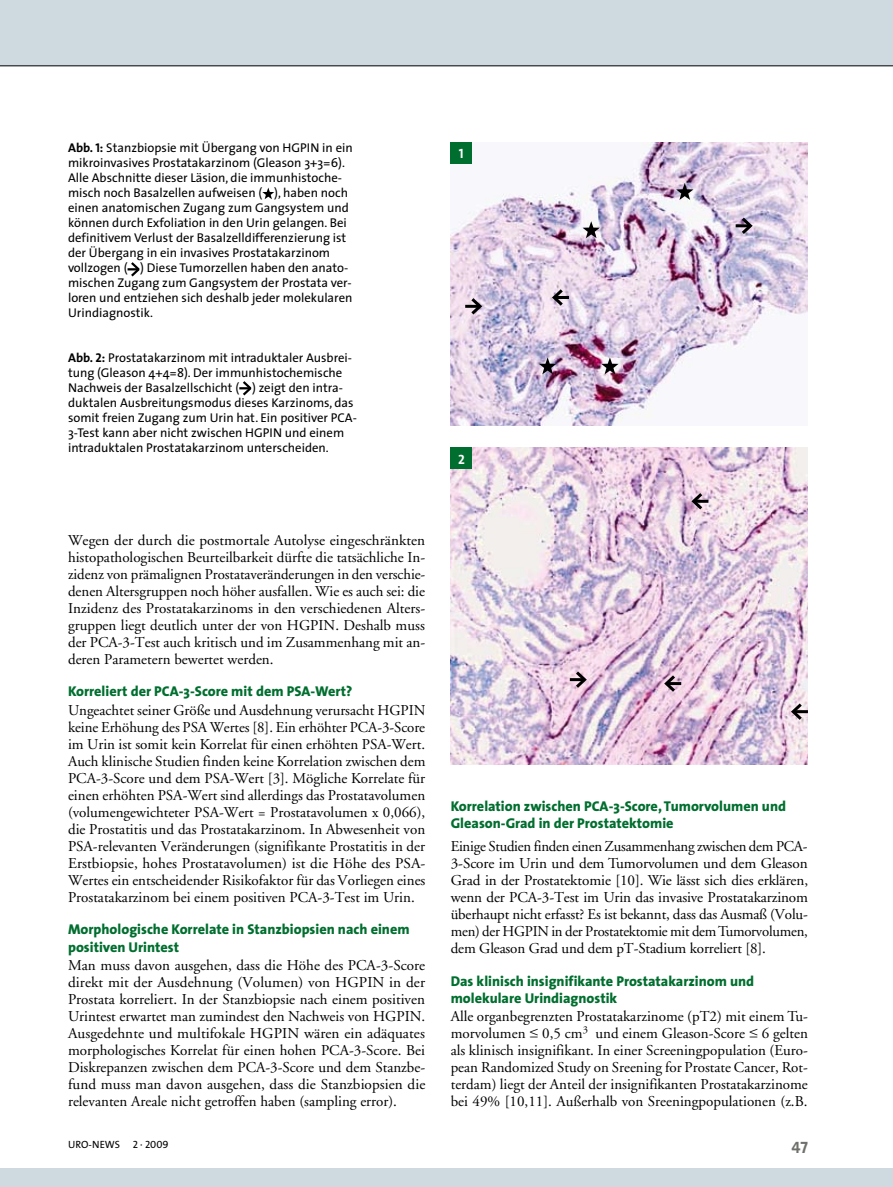
<style>
.page{position:relative;width:893px;height:1187px;background:#fff}
.page>*{position:absolute;margin:0;border:0;box-sizing:border-box;transform-origin:0 0}
.t1{font:16.5px "The Sans Bold Caps";color:#70706b}
.t2{font:15px/17px "Adobe Garamond";color:#000;text-align:justify}
.t3{font:800 14.25px/17px "The Sans";color:#006e2f}
.t4{font:13.5px "The Sans Bold Caps";color:#fff}
.t5{font:12.75px/15px "The Sans";color:#000}
.t6{font:10.5px "The Sans";letter-spacing:-.01em;color:#000}
.s1{font-weight:700}
.s2{font-family:"The Sans Bold Caps"}
.s3{font-family:"Times Ten Greek Upright"}
.s4{font-family:"The Sans Caps"}
</style>
<div class="page">
<div style="left:0;top:1167px;width:893px;height:19px;background:#cedae0"></div>
<div style="left:0;top:0;width:893px;height:66px;background:#cedae0"></div>
<hr style="left:0;top:66px;width:893px;height:1px;background:#000">
<svg style="left:262px;top:187px;width:12px;height:12px"></svg>
<svg style="left:128px;top:262px;width:12px;height:15px"></svg>
<svg style="left:239px;top:381px;width:13px;height:15px"></svg>
<img style="left:451px;top:448px;width:357px;height:316px">
<div style="left:451px;top:448px;width:21px;height:21px;background:#006e2f"></div>
<hr style="left:694px;top:499px;width:14px;height:3px;background:#000">
<svg style="left:689px;top:490px;width:16px;height:22px"></svg>
<hr style="left:793px;top:710px;width:15px;height:3px;background:#000">
<svg style="left:789px;top:700px;width:16px;height:23px"></svg>
<hr style="left:666px;top:682px;width:15px;height:3px;background:#000">
<svg style="left:662px;top:672px;width:16px;height:23px"></svg>
<hr style="left:570px;top:678px;width:15px;height:3px;background:#000">
<svg style="left:573px;top:668px;width:16px;height:23px"></svg>
<img style="left:451px;top:142px;width:356px;height:283px">
<div style="left:451px;top:142px;width:21px;height:22px;background:#006e2f"></div>
<svg style="left:583px;top:221px;width:17px;height:17px"></svg>
<svg style="left:676px;top:183px;width:17px;height:17px"></svg>
<hr style="left:465px;top:305px;width:15px;height:3px;background:#000">
<svg style="left:468px;top:295px;width:16px;height:22px"></svg>
<hr style="left:736px;top:224px;width:14px;height:3px;background:#000">
<svg style="left:739px;top:214px;width:16px;height:23px"></svg>
<hr style="left:554px;top:296px;width:15px;height:3px;background:#000">
<svg style="left:550px;top:286px;width:16px;height:23px"></svg>
<svg style="left:539px;top:357px;width:17px;height:17px"></svg>
<svg style="left:601px;top:357px;width:18px;height:17px"></svg>
<p class="t5" style="left:68px;top:140px;width:286px"><span class="s1">Abb.</span> <span class="s2">1</span><span class="s1">:</span> Stanzbiopsie mit Übergang von HGPIN in ein mikroinvasives Prostatakarzinom (Gleason 3+3=6).<br>Alle Abschnitte dieser Läsion, die immunhistoche&shy;misch noch Basalzellen aufweisen ( ), haben noch einen anatomischen Zugang zum Gangsystem und können durch Exfoliation in den U rin gelangen. Bei definitivem Verlust der Basalzelldifferenzierung ist der Übergang in ein invasives Prostatakarzinom vollzogen ( ) Diese Tumorzellen haben den anato&shy;mischen Zugang zum Gangsystem der Prostata ver&shy;loren und entziehen sich deshalb jeder molekularen U rindiagnostik.</p>
<p class="t5" style="left:68px;top:350px;width:290px"><span class="s1">Abb.</span> <span class="s2">2</span><span class="s1">:</span> Prostatakarzinom mit intraduktaler Ausbrei&shy;tung (Gleason 4+4=8). Der immunhistochemische Nachweis der Basalzell-schicht ( ) zeigt den intra&shy;duktalen Ausbreitungsmodus dieses Karzinoms, das somit freien Zugang zum U rin hat. Ein positiver PCA-3-Test kann aber nicht zwischen HGPIN und einem intraduktalen Prostatakarzinom unterscheiden.</p>
<p class="t4" style="left:459px;top:145px;width:6px">1</p>
<p class="t4" style="left:458px;top:450px;width:8px">2</p>
<p class="t2" style="left:68px;top:531px;width:359px">Wegen der durch die postmortale Autolyse eingeschränkten histopathologischen Beurteilbarkeit dürfte die tatsächliche In&shy;zidenz von prämalignen Prostataveränderungen in den verschie&shy;denen Altersgruppen noch höher ausfallen. Wie es auch sei: die Inzidenz des Prostatakarzinoms in den verschiedenen Alters&shy;gruppen liegt deutlich unter der von HGPIN. Deshalb muss der PCA-3-Test auch kritisch und im Zusammenhang mit an&shy;deren Parametern bewertet werden.</p>
<p class="t3" style="left:68px;top:683px;width:286px">Korreliert der PCA-3-Score mit dem PSA-Wert?</p>
<p class="t2" style="left:68px;top:701px;width:359px">Ungeachtet seiner Größe und Ausdehnung verursacht HGPIN keine Erhöhung des PSA Wertes [8]. Ein erhöhter PCA-3-Score im Urin ist somit kein Korrelat für einen erhöhten PSA-Wert.<br>Auch klinische Studien finden keine Korrelation zwischen dem PCA-3-Score und dem PSA-Wert [3]. Mögliche Korrelate für einen erhöhten PSA-Wert sind allerdings das Prostatavolumen (volumengewichteter PSA-Wert = Prostatavolumen x 0,066), die Prostatitis und das Prostatakarzinom. In Abwesenheit von PSA-relevanten Veränderungen (signifikante Prostatitis in der Erstbiopsie, hohes Prostatavolumen) ist die Höhe des PSA-Wertes ein entscheidender Risikofaktor für das Vorliegen eines Prostatakarzinom bei einem positiven PCA-3-Test im Urin.</p>
<p class="t3" style="left:68px;top:921px;width:343px">Morphologische Korrelate in Stanzbiopsien nach einem positiven Urintest</p>
<p class="t2" style="left:68px;top:957px;width:359px">Man muss davon ausgehen, dass die Höhe des PCA-3-Score direkt mit der Ausdehnung (Volumen) von HGPIN in der Prostata korreliert. In der Stanzbiopsie nach einem positiven Urintest erwartet man zumindest den Nachweis von HGPIN.<br>Ausgedehnte und multifokale HGPIN wären ein adäquates morphologisches Korrelat für einen hohen PCA-3-Score. Bei Diskrepanzen zwischen dem PCA-3-Score und dem Stanzbe&shy;fund muss man davon ausgehen, dass die Stanzbiopsien die relevanten Areale nicht getroffen haben (sampling error).</p>
<p class="t3" style="left:451px;top:798px;width:337px">Korrelation zwischen PCA-3-Score, Tumorvolumen und<br>Gleason-Grad in der Prostatektomie</p>
<p class="t2" style="left:451px;top:838px;width:359px">Einige Studien finden einen Zusammenhang zwischen dem PCA-3-Score im Urin und dem Tumorvolumen und dem Gleason Grad in der Prostatektomie [10]. Wie lässt sich dies erklären, wenn der PCA-3-Test im Urin das invasive Prostatakarzinom überhaupt nicht erfasst? Es ist bekannt, dass das Ausmaß (Volu&shy;men) der HGPIN in der Prostatektomie mit dem Tumorvo-lumen, dem Gleason Grad und dem pT-Stadium korreliert [8].</p>
<p class="t3" style="left:451px;top:972px;width:305px">Das klinisch insignifikante Prostatakarzinom und molekulare Urindiagnostik</p>
<p class="t2" style="left:451px;top:1008px;width:359px">Alle organbegrenzten Prostatakarzinome (pT2) mit einem Tu&shy;morvolumen <span class="s3">≤</span> 0,5 cm<sup>3</sup> und einem Gleason-Score <span class="s3">≤</span> 6 gelten als klinisch insignifikant. In einer Screeningpopulation (Euro&shy;pean Randomized Study on Sreening for Prostate Cancer, Rot&shy;terdam) liegt der Anteil der insignifikanten Prostatakarzinome bei 49% [10,11]. Außerhalb von Sreeningpopulationen (z.B.</p>
<p class="t6" style="left:68px;top:1137px;width:102px">uRO-NEWS <span class="s4">2 · 2009</span></p>
<p class="t1" style="left:791px;top:1136px;width:18px">47</p>
</div>
